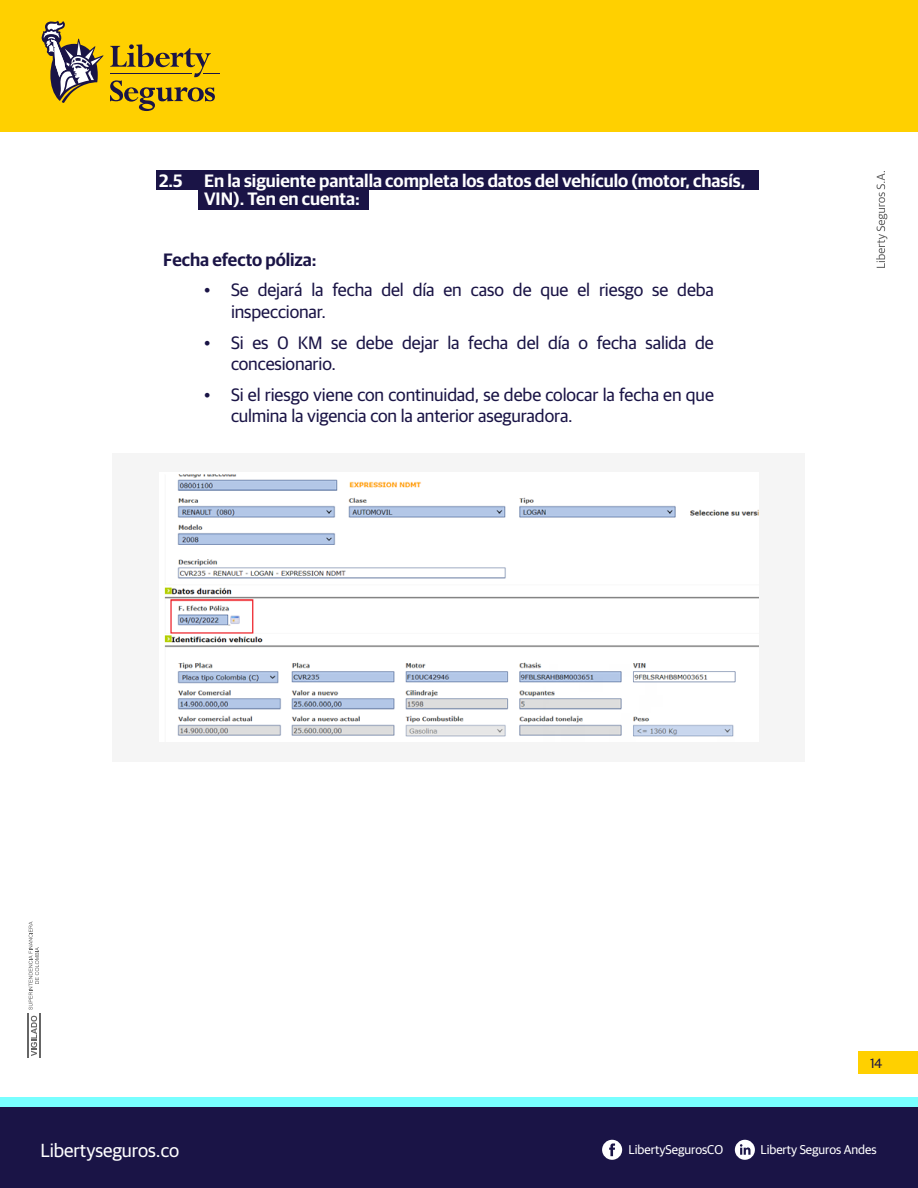
<style>
.page{position:relative;width:918px;height:1188px;background:#fff}
.page>*{position:absolute;margin:0;border:0;box-sizing:border-box;transform-origin:0 0}
.t1{font:19.05px "Guardian Sans";letter-spacing:-.005em;color:#fff}
.t2{font:18px/21.6px "Guardian Sans";letter-spacing:-.005em;color:#1a1446}
.t3{font:600 18px/18px "Guardian Sans";color:#fff}
.Text_corrido{font:600 18px "Guardian Sans";letter-spacing:-.005em;color:#1a1446}
.t4{font:13.5px "Guardian Sans";color:#1a1446}
.t5{font:12.75px "Guardian Sans";letter-spacing:-.005em;color:#fff}
</style>
<div class="page">
<div style="left:156px;top:171px;width:603px;height:19px;background:#1a1446"></div>
<div style="left:198px;top:190px;width:171px;height:20px;background:#1a1446"></div>
<div style="left:858px;top:1052px;width:60px;height:22px;background:#ffd000"></div>
<div style="left:112px;top:453px;width:694px;height:308px;background:#f5f5f5"></div>
<img style="left:164px;top:474px;width:595px;height:263px">
<div style="left:0;top:0;width:918px;height:132px;background:#ffd000"></div>
<svg style="left:41px;top:21px;width:63px;height:82px"></svg>
<svg style="left:110px;top:44px;width:110px;height:67px"></svg>
<div style="left:0;top:1107px;width:918px;height:81px;background:#1a1446"></div>
<div style="left:0;top:1098px;width:918px;height:9px;background:#78ffff"></div>
<svg style="left:602px;top:1140px;width:20px;height:20px"></svg>
<svg style="left:735px;top:1140px;width:20px;height:20px"></svg>
<svg style="left:31px;top:1016px;width:6px;height:40px"></svg>
<hr style="left:27px;top:1014px;width:1px;height:44px;background:#666">
<svg style="left:29px;top:921px;width:10px;height:89px"></svg>
<hr style="left:39px;top:1014px;width:2px;height:44px;background:#666">
<svg style="left:876px;top:171px;width:11px;height:97px"></svg>
<p class="t3" style="left:204px;top:170px;width:543px;text-indent:-45px">2.5 En la siguiente pantalla completa los datos del vehículo (motor, chasís,<br>VIN). Ten en cuenta:</p>
<p class="Text_corrido" style="left:163px;top:246px;width:155px">Fecha efecto póliza:</p>
<p class="t2" style="left:231px;top:278px;width:485px;text-indent:-27px">• Se dejará la fecha del día en caso de que el riesgo se deba inspeccionar.</p>
<p class="t2" style="left:231px;top:330px;width:484px;text-indent:-27px">• Si es 0 KM se debe dejar la fecha del día o fecha salida de concesionario.</p>
<p class="t2" style="left:231px;top:382px;width:484px;text-indent:-27px">• Si el riesgo viene con continuidad, se debe colocar la fecha en que culmina la vigencia con la anterior aseguradora.</p>
<p class="t4" style="left:870px;top:1054px;width:14px">14</p>
<p class="t1" style="left:40px;top:1137px;width:140px">Libertyseguros.co</p>
<p class="t5" style="left:629px;top:1140px;width:96px">LibertySegurosCO</p>
<p class="t5" style="left:760px;top:1140px;width:118px">Liberty Seguros Andes</p>
</div>
